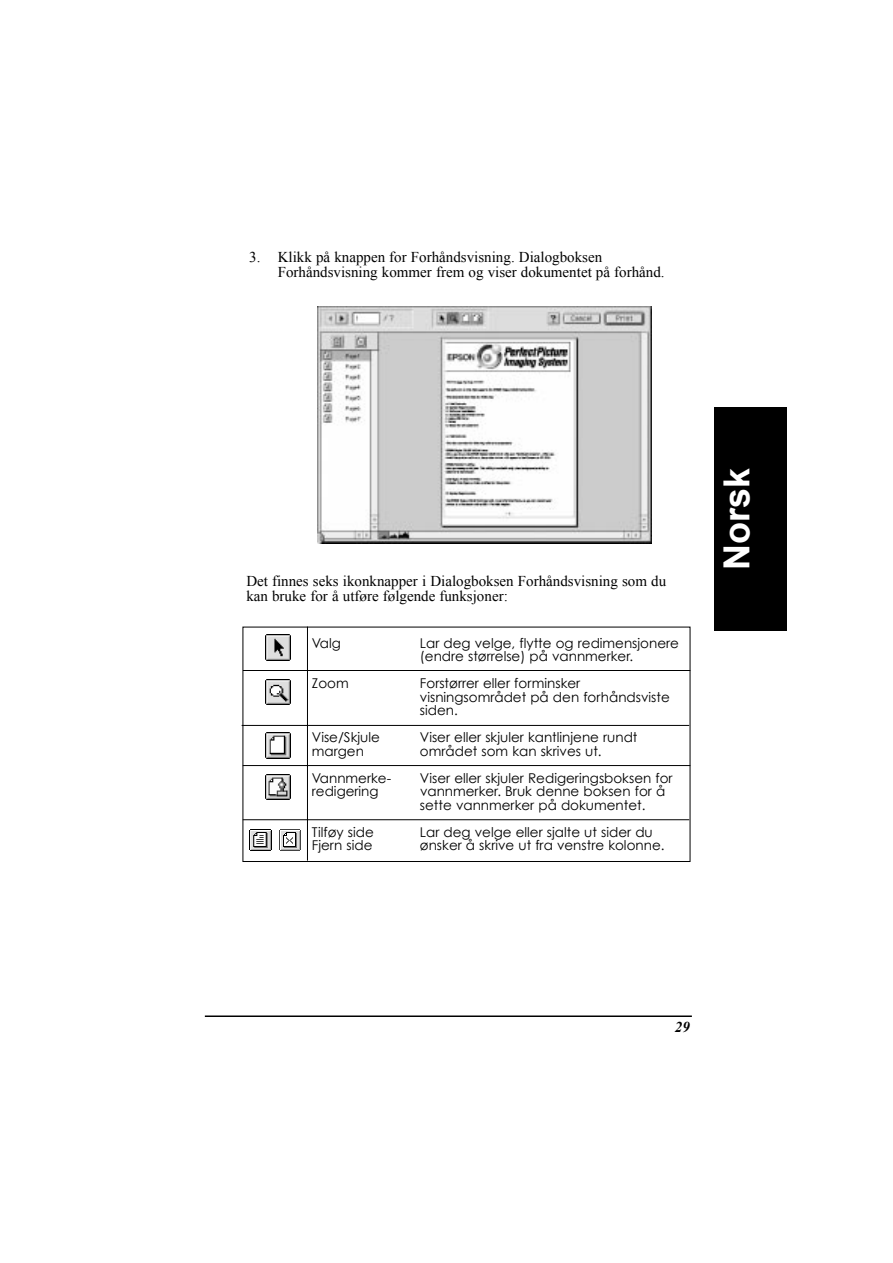
<style>
.page{position:relative;width:893px;height:1263px;background:#fff}
.page>*{position:absolute;margin:0;border:0;box-sizing:border-box;transform-origin:0 0}
.t1{font:700 36px "Arial";color:#fff}
.t2{font:15px/15px "Times New Roman";color:#000}
.t3{font:italic 700 15px "Times New Roman";color:#000}
.t4{font:13.5px/13.5px "Century Gothic";color:#000}
</style>
<div class="page">
<hr style="left:205px;top:1016px;width:487px;height:1px;background:#000">
<div style="left:714px;top:408px;width:73px;height:223px;background:#000"></div>
<div style="left:242px;top:627px;width:448px;height:235px;border:1px solid #000"></div>
<img style="left:318px;top:306px;width:333px;height:238px">
<img style="left:265px;top:635px;width:25px;height:25px">
<img style="left:265px;top:679px;width:25px;height:26px">
<img style="left:265px;top:733px;width:25px;height:26px">
<img style="left:265px;top:774px;width:25px;height:26px">
<img style="left:279px;top:830px;width:21px;height:21px">
<img style="left:250px;top:830px;width:21px;height:21px">
<hr style="left:243px;top:670px;width:447px;height:1px;background:#000">
<hr style="left:307px;top:627px;width:1px;height:234px;background:#000">
<hr style="left:243px;top:819px;width:446px;height:1px;background:#000">
<hr style="left:242px;top:725px;width:447px;height:1px;background:#000">
<hr style="left:243px;top:765px;width:447px;height:1px;background:#000">
<p class="t2" style="left:278px;top:251px;width:388px;text-indent:-28px">3. Klikk på knappen for Forhåndsvisning. Dialogboksen<br>Forhåndsvisning kommer frem og viser dokumentet på forhånd.</p>
<p class="t2" style="left:246px;top:575px;width:421px">Det finnes seks ikonknapper i Dialogboksen Forhåndsvisning som du kan bruke for å utføre følgende funksjoner:</p>
<p class="t4" style="left:312px;top:638px;width:31px">Valg</p>
<p class="t4" style="left:420px;top:638px;width:260px">Lar deg velge, flytte og redimensjonere (endre størrelse) på vannmerker.</p>
<p class="t4" style="left:312px;top:678px;width:38px">Zoom</p>
<p class="t4" style="left:420px;top:678px;width:251px">Forstørrer eller forminsker visningsområdet på den forhåndsviste siden.</p>
<p class="t4" style="left:312px;top:732px;width:70px">Vise/Skjule</p>
<p class="t4" style="left:420px;top:732px;width:219px">Viser eller skjuler kantlinjene rundt</p>
<p class="t4" style="left:312px;top:746px;width:54px">margen</p>
<p class="t4" style="left:420px;top:746px;width:183px">området som kan skrives ut.</p>
<p class="t4" style="left:312px;top:773px;width:81px">Vannmerke-</p>
<p class="t4" style="left:420px;top:773px;width:254px">Viser eller skjuler Redigeringsboksen for</p>
<p class="t4" style="left:312px;top:786px;width:68px">redigering</p>
<p class="t4" style="left:420px;top:786px;width:247px">vannmerker. Bruk denne boksen for å sette vannmerker på dokumentet.</p>
<p class="t4" style="left:312px;top:827px;width:63px">Tilføy side</p>
<p class="t4" style="left:420px;top:827px;width:234px">Lar deg velge eller sjalte ut sider du</p>
<p class="t4" style="left:312px;top:840px;width:62px">Fjern side</p>
<p class="t4" style="left:420px;top:840px;width:246px">ønsker å skrive ut fra venstre kolonne.</p>
<h1 class="t1" style="left:723px;top:570px;width:104px;rotate:-90deg">Norsk</h1>
<p class="t3" style="left:674px;top:1021px;width:16px">29</p>
</div>
